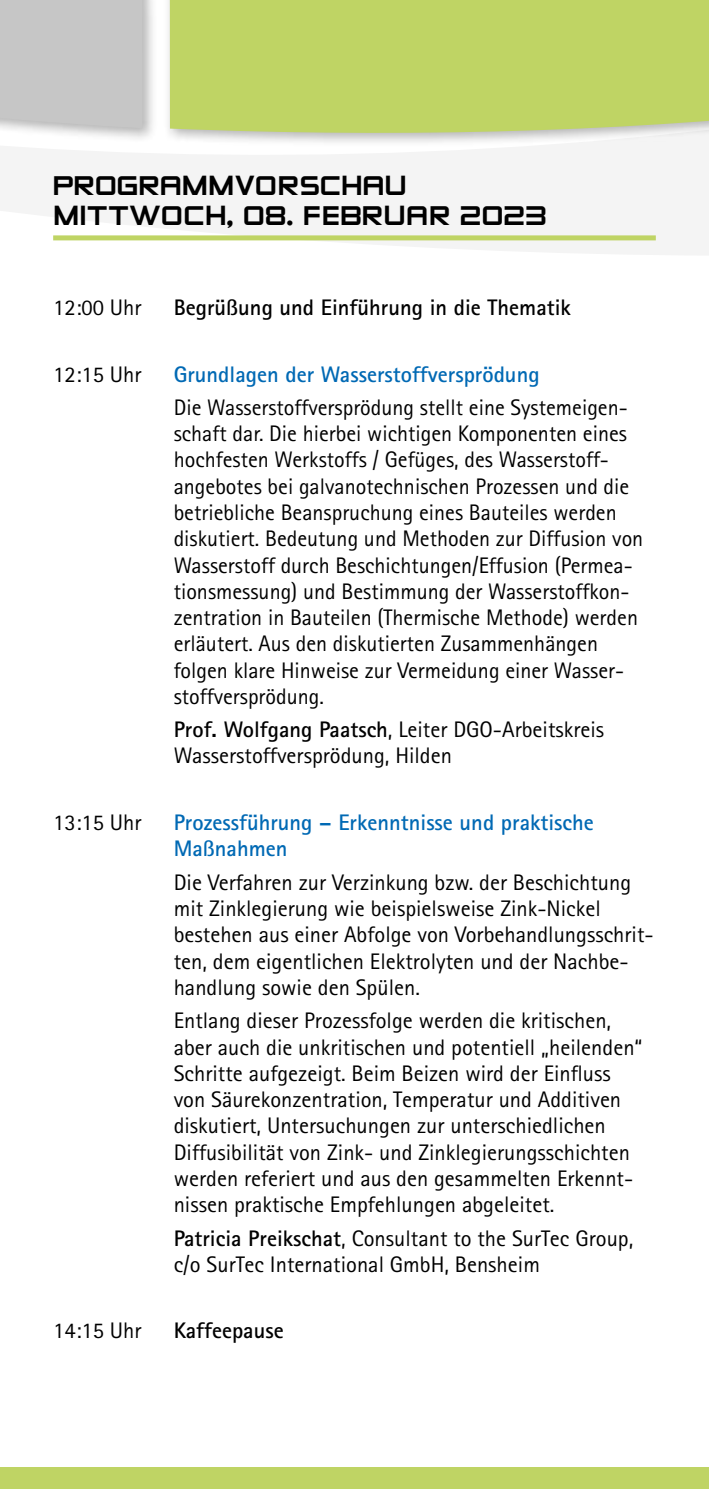
<style>
.page{position:relative;width:709px;height:1489px;background:#fff}
.page>*{position:absolute;margin:0;border:0;box-sizing:border-box;transform-origin:0 0}
.t1{font:32.5px/30px "Zeroes Two";color:#000}
.t2{font:22.5px/26.2px "Rotis Sans Serif";color:#000}
.t3{font:700 22.5px/26.2px "Rotis Sans Serif";color:#0069b4}
.t4{font:700 22.5px "Rotis Sans Serif";color:#000}
.s1{font-weight:700}
</style>
<div class="page">
<div style="left:0;top:1467px;width:709px;height:21px;background:#bfd464"></div>
<svg style="left:0;top:146px;width:709px;height:109px;fill:#f4f4f4"></svg>
<svg style="left:85px;top:0;width:624px;height:221px;fill:#bfd464"></svg>
<div style="left:0;top:0;width:158px;height:143px;background:#000;opacity:.3"></div>
<svg style="left:0;top:0;width:227px;height:128px;background:#c9ceb2"></svg>
<div style="left:53px;top:235px;width:603px;height:5px;background:#bfd464"></div>
<h1 class="t1" style="left:53px;top:171px;width:495px">PROGRAMMVORSCHAU<br>MITTWOCH, 08. FEBRUAR 2023</h1>
<p class="t2" style="left:53px;top:294px;width:90px">12:00 Uhr</p>
<p class="t4" style="left:174px;top:293px;width:399px">Begrüßung und Einführung in die Thematik</p>
<p class="t2" style="left:53px;top:360px;width:90px">12:15 Uhr</p>
<p class="t3" style="left:174px;top:360px;width:367px">Grundlagen der Wasserstoffversprödung</p>
<p class="t2" style="left:174px;top:394px;width:471px">Die Wasserstoffversprödung stellt eine Systemeigen&shy;schaft dar. Die hierbei wichtigen Komponenten eines hochfesten Werkstoffs / Gefüges, des Wasserstoff&shy;angebotes bei galvanotechnischen Prozessen und die betriebliche Beanspruchung eines Bauteiles werden diskutiert. Bedeutung und Methoden zur Diffusion von Wasserstoff durch Beschichtungen/Effusion (Permea&shy;tionsmessung) und Bestimmung der Wasserstoffkon&shy;zentration in Bauteilen (Thermische Methode) werden erläutert. Aus den diskutierten Zusammenhängen folgen klare Hinweise zur Vermeidung einer Wasser&shy;stoffversprödung.</p>
<p class="t2" style="left:174px;top:716px;width:432px"><span class="s1">Prof. Wolfgang Paatsch</span>, Leiter DGO-Arbeitskreis<br>Wasserstoffversprödung, Hilden</p>
<p class="t2" style="left:53px;top:809px;width:90px">13:15 Uhr</p>
<p class="t3" style="left:174px;top:809px;width:421px">Prozessführung – Erkenntnisse und praktische<br>Maßnahmen</p>
<p class="t2" style="left:174px;top:868px;width:481px">Die Verfahren zur Verzinkung bzw. der Beschichtung mit Zinklegierung wie beispielsweise Zink-Nickel bestehen aus einer Abfolge von Vorbehandlungsschrit&shy;ten, dem eigentlichen Elektrolyten und der Nachbe&shy;handlung sowie den Spülen.</p>
<p class="t2" style="left:174px;top:1007px;width:470px">Entlang dieser Prozessfolge werden die kritischen, aber auch die unkritischen und potentiell „heilenden“ Schritte aufgezeigt. Beim Beizen wird der Einfluss von Säurekonzentration, Temperatur und Additiven diskutiert, Untersuchungen zur unterschiedlichen Diffusibilität von Zink- und Zinklegierungsschichten werden referiert und aus den gesammelten Erkennt&shy;nissen praktische Empfehlungen abgeleitet.</p>
<p class="t2" style="left:174px;top:1224px;width:461px"><span class="s1">Patricia Preikschat</span>, Consultant to the SurTec Group, c/o SurTec International GmbH, Bensheim</p>
<p class="t2" style="left:53px;top:1317px;width:90px">14:15 Uhr</p>
<p class="t4" style="left:174px;top:1316px;width:111px">Kaffeepause</p>
</div>
